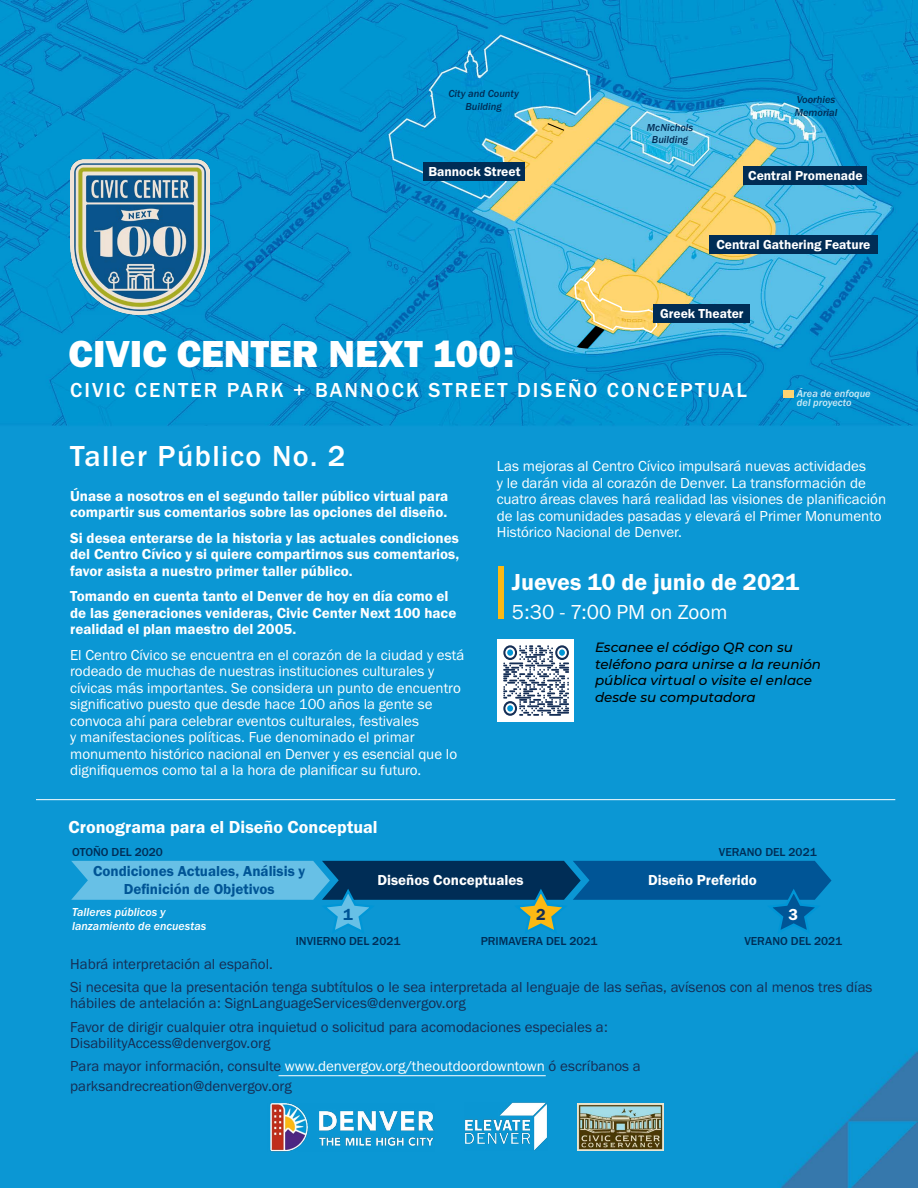
<style>
.page{position:relative;width:918px;height:1188px;background:#fff}
.page>*{position:absolute;margin:0;border:0;box-sizing:border-box;transform-origin:0 0}
.t1{font:39px "Franklin Gothic URW Hea";color:#fff}
.t2{font:500 30px "Franklin Gothic URW";letter-spacing:.05em;color:#fff}
.t3{font:24px "Franklin Gothic URW Dem";color:#fff}
.t4{font:500 21px "Franklin Gothic URW";letter-spacing:.1em;color:#fff}
.t5{font:21px "Franklin Gothic URW Boo";color:#fff}
.t6{font:18px "Franklin Gothic URW Dem";color:#fff}
.t7{font:16.5px "Franklin Gothic URW Dem";color:#005596}
.t8{font:16.5px "Franklin Gothic URW Dem";color:#152e55}
.t9{font:16.5px "Franklin Gothic URW Dem";color:#fff}
.t10{font:15px/16.5px "Franklin Gothic URW Boo";color:#fff}
.t11{font:15px/16.5px "Franklin Gothic URW Boo";color:#152e55}
.t12{font:15px/16.5px "Franklin Gothic URW Dem";color:#fff}
.t13{font:15px/18px "Franklin Gothic URW Dem";color:#005596;text-align:center}
.t14{font:italic 500 13.5px/16.5px "Montserrat";color:#000}
.t15{font:13.5px "Franklin Gothic URW Dem";color:#fff}
.t16{font:500 12px "Franklin Gothic URW";color:#002d56}
.t17{font:12px/14.4px "Franklin Gothic URW Med Ita";color:#fff}
.t18{font:10.5px/12.6px "Franklin Gothic URW Med Ita";color:#002d56;text-align:center}
.t19{font:10.5px "Franklin Gothic URW Med Ita";color:#cceaf6}
.s1{color:#fff}
</style>
<div class="page">
<img style="left:0;top:0;width:918px;height:1188px">
<hr style="left:279px;top:1075px;width:267px;height:1px;background:#fff">
<div style="left:498px;top:567px;width:6px;height:52px;background:#fdb913"></div>
<hr style="left:36px;top:799px;width:859px;height:1px;background:#fff">
<div style="left:783px;top:390px;width:11px;height:7px;background:#fed471"></div>
<div style="left:424px;top:162px;width:101px;height:18px;background:#002d56"></div>
<div style="left:744px;top:167px;width:123px;height:18px;background:#002d56"></div>
<div style="left:709px;top:235px;width:168px;height:18px;background:#002d56"></div>
<svg style="left:548px;top:123px;width:16px;height:8px"></svg>
<img style="left:574px;top:266px;width:84px;height:83px">
<div style="left:653px;top:304px;width:97px;height:18px;background:#002d56"></div>
<img style="left:70px;top:159px;width:140px;height:156px">
<svg style="left:498px;top:639px;width:76px;height:83px"></svg>
<div style="left:507px;top:649px;width:6px;height:7px;background:#0096d6;border-radius:50%"></div>
<div style="left:559px;top:649px;width:6px;height:7px;background:#0096d6;border-radius:50%"></div>
<div style="left:507px;top:705px;width:6px;height:7px;background:#0096d6;border-radius:50%"></div>
<svg style="left:71px;top:861px;width:760px;height:75px;background:#1981b5"></svg>
<img style="left:578px;top:1104px;width:85px;height:47px">
<img style="left:465px;top:1103px;width:83px;height:48px">
<img style="left:268px;top:1104px;width:166px;height:48px">
<p class="t18" style="left:448px;top:87px;width:72px">City and County</p>
<p class="t18" style="left:465px;top:100px;width:38px">Building</p>
<p class="t18" style="left:647px;top:121px;width:48px">McNichols<br>Building</p>
<p class="t18" style="left:797px;top:93px;width:40px">Voorhies</p>
<p class="t18" style="left:795px;top:106px;width:44px">Memorial</p>
<p class="t15" style="left:428px;top:163px;width:94px">Bannock Street</p>
<p class="t15" style="left:748px;top:167px;width:116px">Central Promenade</p>
<p class="t15" style="left:716px;top:236px;width:156px">Central Gathering Feature</p>
<p class="t15" style="left:660px;top:305px;width:85px">Greek Theater</p>
<h1 class="t1" style="left:69px;top:329px;width:447px">CIVIC CENTER NEXT 100:</h1>
<p class="t4" style="left:70px;top:377px;width:678px">CIVIC CENTER PARK + BANNOCK STREET DISEÑO CONCEPTUAL</p>
<p class="t19" style="left:797px;top:388px;width:75px">Área de enfoque</p>
<p class="t19" style="left:797px;top:397px;width:56px">del proyecto</p>
<h2 class="t2" style="left:70px;top:437px;width:277px">Taller Público No. 2</h2>
<p class="t12" style="left:70px;top:487px;width:380px">Únase a nosotros en el segundo taller público virtual para compartir sus comentarios sobre las opciones del diseño.</p>
<p class="t12" style="left:70px;top:529px;width:391px;text-align:justify">Si desea enterarse de la historia y las actuales condiciones del Centro Cívico y si quiere compartirnos sus comentarios, favor asista a nuestro primer taller público.</p>
<p class="t12" style="left:70px;top:588px;width:388px">Tomando en cuenta tanto el Denver de hoy en día como el de las generaciones venideras, Civic Center Next 100 hace realidad el plan maestro del 2005.</p>
<p class="t10" style="left:70px;top:646px;width:396px">El Centro Cívico se encuentra en el corazón de la ciudad y está rodeado de muchas de nuestras instituciones culturales y cívicas más importantes. Se considera un punto de encuentro signifcativo puesto que desde hace 100 años la gente se convoca ahí para celebrar eventos culturales, festivales<br>y manifestaciones políticas. Fue denominado el primar monumento histórico nacional en Denver y es esencial que lo dignifquemos como tal a la hora de planifcar su futuro.</p>
<p class="t10" style="left:497px;top:458px;width:391px">Las mejoras al Centro Cívico impulsará nuevas actividades<br>y le darán vida al corazón de Denver. La transformación de cuatro áreas claves hará realidad las visiones de planifcación de las comunidades pasadas y elevará el Primer Monumento Histórico Nacional de Denver.</p>
<h2 class="t3" style="left:512px;top:567px;width:289px">Jueves 10 de junio de 2021</h2>
<h3 class="t5" style="left:512px;top:599px;width:217px">5:30 - 7:00 PM on Zoom</h3>
<p class="t14" style="left:595px;top:639px;width:228px">Escanee el código QR con su teléfono para unirse a la reunión pública virtual o visite el enlace desde su computadora</p>
<p class="t6" style="left:69px;top:816px;width:311px">Cronograma para el Diseño Conceptual</p>
<p class="t16" style="left:72px;top:844px;width:92px">OTOÑO DEL 2020</p>
<p class="t16" style="left:719px;top:844px;width:99px">VERANO DEL 2021</p>
<p class="t13" style="left:93px;top:862px;width:214px">Condiciones Actuales, Análisis y<br>Defnición de Objetivos</p>
<p class="t12" style="left:377px;top:872px;width:148px">Diseños Conceptuales</p>
<p class="t12" style="left:648px;top:872px;width:110px">Diseño Preferido</p>
<p class="t7" style="left:343px;top:904px;width:11px">1</p>
<p class="t8" style="left:536px;top:904px;width:11px">2</p>
<p class="t9" style="left:789px;top:904px;width:11px">3</p>
<p class="t16" style="left:296px;top:934px;width:106px">INVIERNO DEL 2021</p>
<p class="t16" style="left:481px;top:934px;width:118px">PRIMAVERA DEL 2021</p>
<p class="t16" style="left:744px;top:934px;width:99px">VERANO DEL 2021</p>
<p class="t11" style="left:70px;top:955px;width:204px">Habrá interpretación al español.</p>
<p class="t11" style="left:70px;top:978px;width:804px">Si necesita que la presentación tenga subtítulos o le sea interpretada al lenguaje de las señas, avísenos con al menos tres días hábiles de antelación a: SignLanguageServices@denvergov.org</p>
<p class="t11" style="left:70px;top:1018px;width:539px">Favor de dirigir cualquier otra inquietud o solicitud para acomodaciones especiales a:<br>DisabilityAccess@denvergov.org</p>
<p class="t11" style="left:70px;top:1058px;width:572px">Para mayor información, consulte <span class="s1">www.denvergov.org/theoutdoordowntown</span> ó escríbanos a</p>
<p class="t11" style="left:70px;top:1078px;width:223px">parksandrecreation@denvergov.org</p>
<p class="t17" style="left:72px;top:904px;width:136px">Talleres públicos y lanzamiento de encuestas</p>
</div>
